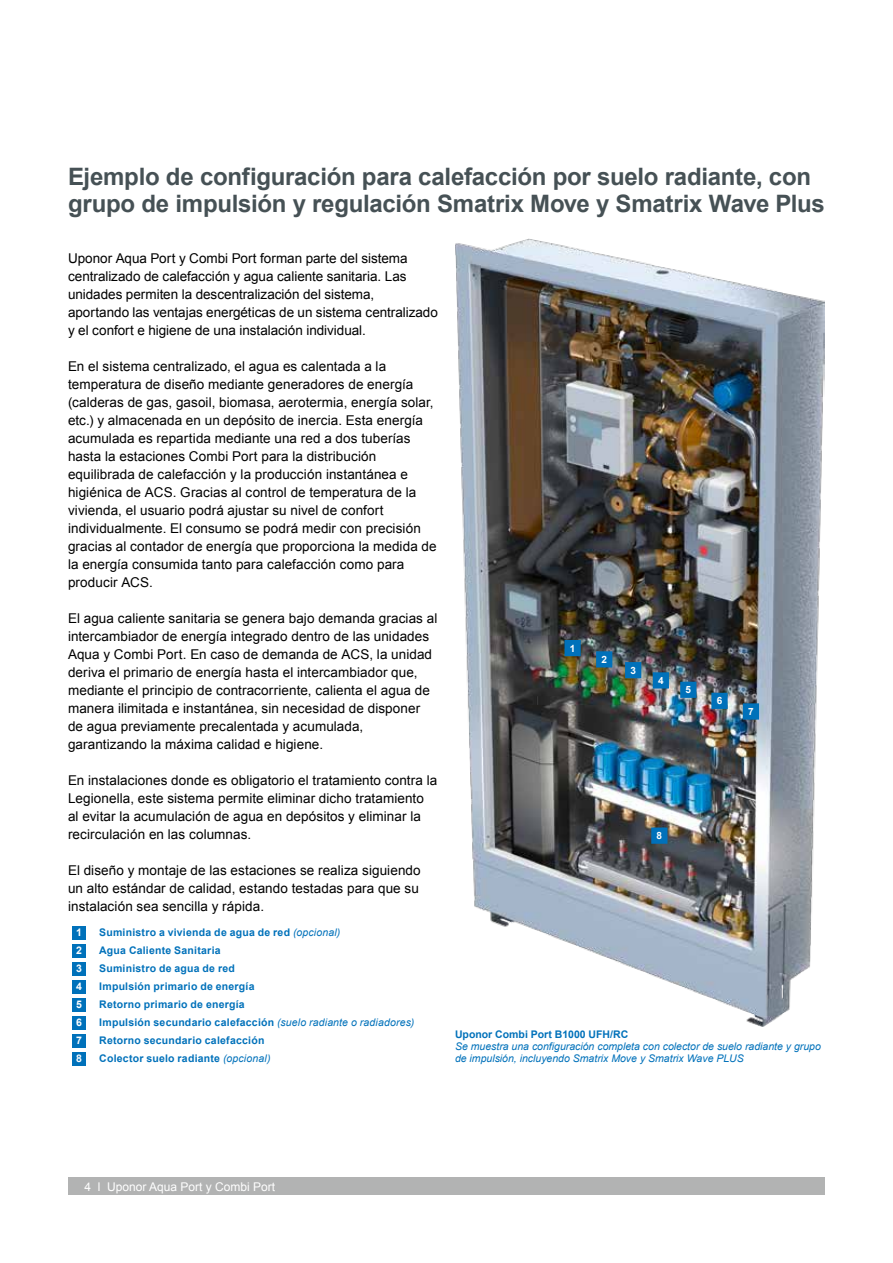
<style>
.page{position:relative;width:893px;height:1263px;background:#fff}
.page>*{position:absolute;margin:0;border:0;box-sizing:border-box;transform-origin:0 0}
.t1{font:700 24px/27px "Arial";letter-spacing:-.01em;color:#465155}
.t2{font:13.5px/18px "Arial";letter-spacing:.005em;color:#000}
.t3{font:12px "Arial";color:#fff}
.t4{font:700 10.5px "Arial";letter-spacing:.02em;color:#0071ba}
.t5{font:italic 10.5px/12px "Arial";color:#0071ba}
.t6{font:700 10.5px "Arial";color:#0071ba}
.t7{font:700 10.5px "Arial";color:#fff}
.t8{font:700 10.05px "Arial";color:#fff}
.s1{font-weight:400;font-style:italic}
</style>
<div class="page">
<div style="left:68px;top:1178px;width:757px;height:17px;background:#b2b3b3"></div>
<div style="left:72px;top:926px;width:14px;height:13px;background:#0071ba"></div>
<div style="left:72px;top:944px;width:14px;height:13px;background:#0071ba"></div>
<div style="left:72px;top:962px;width:14px;height:13px;background:#0071ba"></div>
<div style="left:72px;top:980px;width:14px;height:13px;background:#0071ba"></div>
<div style="left:72px;top:998px;width:14px;height:13px;background:#0071ba"></div>
<div style="left:72px;top:1016px;width:14px;height:13px;background:#0071ba"></div>
<div style="left:72px;top:1034px;width:14px;height:13px;background:#0071ba"></div>
<div style="left:72px;top:1052px;width:14px;height:13px;background:#0071ba"></div>
<img style="left:456px;top:238px;width:369px;height:789px">
<div style="left:565px;top:641px;width:15px;height:14px;background:#0071ba"></div>
<div style="left:564px;top:640px;width:17px;height:16px;border:1px solid #0071ba"></div>
<div style="left:597px;top:652px;width:15px;height:15px;background:#0071ba"></div>
<div style="left:596px;top:651px;width:16px;height:16px;border:1px solid #0071ba"></div>
<div style="left:626px;top:663px;width:15px;height:14px;background:#0071ba"></div>
<div style="left:625px;top:662px;width:16px;height:16px;border:1px solid #0071ba"></div>
<div style="left:653px;top:673px;width:15px;height:15px;background:#0071ba"></div>
<div style="left:653px;top:672px;width:16px;height:16px;border:1px solid #0071ba"></div>
<div style="left:681px;top:682px;width:15px;height:15px;background:#0071ba"></div>
<div style="left:680px;top:682px;width:16px;height:16px;border:1px solid #0071ba"></div>
<div style="left:712px;top:693px;width:15px;height:15px;background:#0071ba"></div>
<div style="left:711px;top:693px;width:17px;height:16px;border:1px solid #0071ba"></div>
<div style="left:743px;top:704px;width:15px;height:15px;background:#0071ba"></div>
<div style="left:743px;top:703px;width:16px;height:16px;border:1px solid #0071ba"></div>
<div style="left:652px;top:828px;width:15px;height:15px;background:#0071ba"></div>
<div style="left:651px;top:827px;width:16px;height:17px;border:1px solid #0071ba"></div>
<h1 class="t1" style="left:68px;top:164px;width:758px">Ejemplo de configuración para calefacción por suelo radiante, con grupo de impulsión y regulación Smatrix Move y Smatrix Wave Plus</h1>
<p class="t2" style="left:68px;top:249px;width:371px">Uponor Aqua Port y Combi Port forman parte del sistema centralizado de calefacción y agua caliente sanitaria. Las unidades permiten la descentralización del sistema, aportando las ventajas energéticas de un sistema centralizado y el confort e higiene de una instalación individual.</p>
<p class="t2" style="left:68px;top:357px;width:370px">En el sistema centralizado, el agua es calentada a la temperatura de diseño mediante generadores de energía (calderas de gas, gasoil, biomasa, aerotermia, energía solar, etc.) y almacenada en un depósito de inercia. Esta energía acumulada es repartida mediante una red a dos tuberías hasta la estaciones Combi Port para la distribución equilibrada de calefacción y la producción instantánea e higiénica de ACS. Gracias al control de temperatura de la vivienda, el usuario podrá ajustar su nivel de confort individualmente. El consumo se podrá medir con precisión gracias al contador de energía que proporciona la medida de la energía consumida tanto para calefacción como para producir ACS.</p>
<p class="t2" style="left:68px;top:609px;width:371px">El agua caliente sanitaria se genera bajo demanda gracias al intercambiador de energía integrado dentro de las unidades Aqua y Combi Port. En caso de demanda de ACS, la unidad deriva el primario de energía hasta el intercambiador que, mediante el principio de contracorriente, calienta el agua de manera ilimitada e instantánea, sin necesidad de disponer de agua previamente precalentada y acumulada, garantizando la máxima calidad e higiene.</p>
<p class="t2" style="left:68px;top:771px;width:371px">En instalaciones donde es obligatorio el tratamiento contra la Legionella, este sistema permite eliminar dicho tratamiento al evitar la acumulación de agua en depósitos y eliminar la recirculación en las columnas.</p>
<p class="t2" style="left:68px;top:861px;width:354px">El diseño y montaje de las estaciones se realiza siguiendo un alto estándar de calidad, estando testadas para que su instalación sea sencilla y rápida.</p>
<p class="t7" style="left:76px;top:926px;width:7px">1</p>
<p class="t4" style="left:99px;top:926px;width:243px">Suministro a vivienda de agua de red <span class="s1">(opcional)</span></p>
<p class="t7" style="left:76px;top:944px;width:7px">2</p>
<p class="t4" style="left:99px;top:944px;width:123px">Agua Caliente Sanitaria</p>
<p class="t7" style="left:76px;top:962px;width:7px">3</p>
<p class="t4" style="left:99px;top:962px;width:137px">Suministro de agua de red</p>
<p class="t7" style="left:76px;top:980px;width:7px">4</p>
<p class="t4" style="left:99px;top:980px;width:157px">Impulsión primario de energía</p>
<p class="t7" style="left:76px;top:998px;width:7px">5</p>
<p class="t4" style="left:99px;top:998px;width:147px">Retorno primario de energía</p>
<p class="t7" style="left:76px;top:1016px;width:7px">6</p>
<p class="t4" style="left:99px;top:1016px;width:317px">Impulsión secundario calefacción <span class="s1">(suelo radiante o radiadores)</span></p>
<p class="t7" style="left:76px;top:1034px;width:7px">7</p>
<p class="t4" style="left:99px;top:1034px;width:167px">Retorno secundario calefacción</p>
<p class="t7" style="left:76px;top:1052px;width:7px">8</p>
<p class="t4" style="left:99px;top:1052px;width:173px">Colector suelo radiante <span class="s1">(opcional)</span></p>
<p class="t8" style="left:570px;top:642px;width:7px">1</p>
<p class="t8" style="left:601px;top:653px;width:7px">2</p>
<p class="t8" style="left:630px;top:664px;width:7px">3</p>
<p class="t8" style="left:658px;top:674px;width:7px">4</p>
<p class="t8" style="left:686px;top:683px;width:7px">5</p>
<p class="t8" style="left:717px;top:694px;width:7px">6</p>
<p class="t8" style="left:748px;top:705px;width:7px">7</p>
<p class="t8" style="left:657px;top:829px;width:7px">8</p>
<p class="t6" style="left:455px;top:1028px;width:175px">Uponor Combi Port B1000 UFH/RC</p>
<p class="t5" style="left:455px;top:1041px;width:367px">Se muestra una configuración completa con colector de suelo radiante y grupo de impulsión, incluyendo Smatrix Move y Smatrix Wave PLUS</p>
<p class="t3" style="left:85px;top:1179px;width:192px">4 l Uponor Aqua Port y Combi Port</p>
</div>
